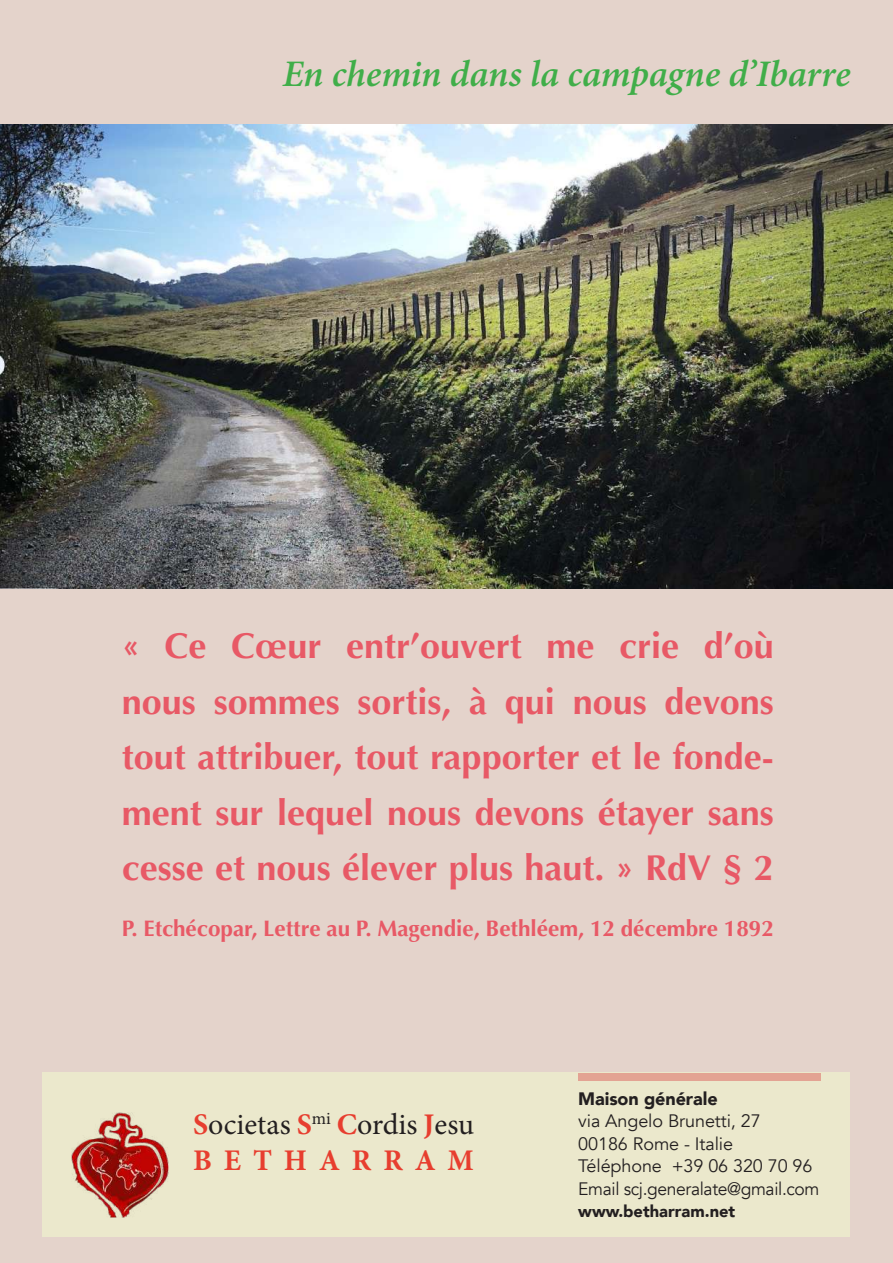
<style>
.page{position:relative;width:893px;height:1263px;background:#e4d3cb}
.page>*{position:absolute;margin:0;border:0;box-sizing:border-box;transform-origin:0 0}
.t1{font:italic 600 37.5px "Minion Pro";letter-spacing:-.005em;color:#40ae49}
.t2{font:700 36px/55.5px "Optima";color:#e85966;text-align:justify}
.t3{font:30px/36px "Minion Pro";color:#231f20}
.t4{font:700 22.5px "Optima";color:#e85966}
.t5{font:18px/22.5px "Avenir";letter-spacing:-.005em;color:#231f20}
.t6{font:900 18px "Avenir";letter-spacing:-.005em;color:#231f20}
.t7{font:900 16.5px "Avenir";color:#231f20}
.s1{font-weight:700;color:#e73e2f}
</style>
<div class="page">
<div style="left:43px;top:1072px;width:807px;height:164px;background:#ebe8cc"></div>
<img style="left:71px;top:1113px;width:97px;height:104px">
<div style="left:578px;top:1073px;width:243px;height:7px;background:#e3a393"></div>
<img style="left:0;top:124px;width:893px;height:465px">
<p class="t1" style="left:282px;top:48px;width:569px">En chemin dans la campagne d’Ibarre</p>
<p class="t2" style="left:122px;top:619px;width:653px">« Ce Cœur entr’ouvert me crie d’où nous sommes sortis, à qui nous devons tout attribuer, tout rapporter et le fonde&shy;ment sur lequel nous devons étayer sans cesse et nous élever plus haut. » RdV § 2</p>
<p class="t4" style="left:122px;top:915px;width:653px">P. Etchécopar, Lettre au P. Magendie, Bethléem, 12 décembre 1892</p>
<p class="t3" style="left:193px;top:1107px;width:283px"><span class="s1">S</span>ocietas <span class="s1">S</span><sup>mi</sup> <span class="s1">C</span>ordis <span class="s1">J</span>esu<br><span class="s1">B E T H A R R A M</span></p>
<p class="t6" style="left:578px;top:1083px;width:141px">Maison générale</p>
<p class="t5" style="left:578px;top:1110px;width:243px">via Angelo Brunetti, 27<br>00186 Rome - Italie<br>Téléphone +39 06 320 70 96<br>Email scj.generalate@gmail.com</p>
<p class="t7" style="left:578px;top:1197px;width:158px">www.betharram.net</p>
</div>
